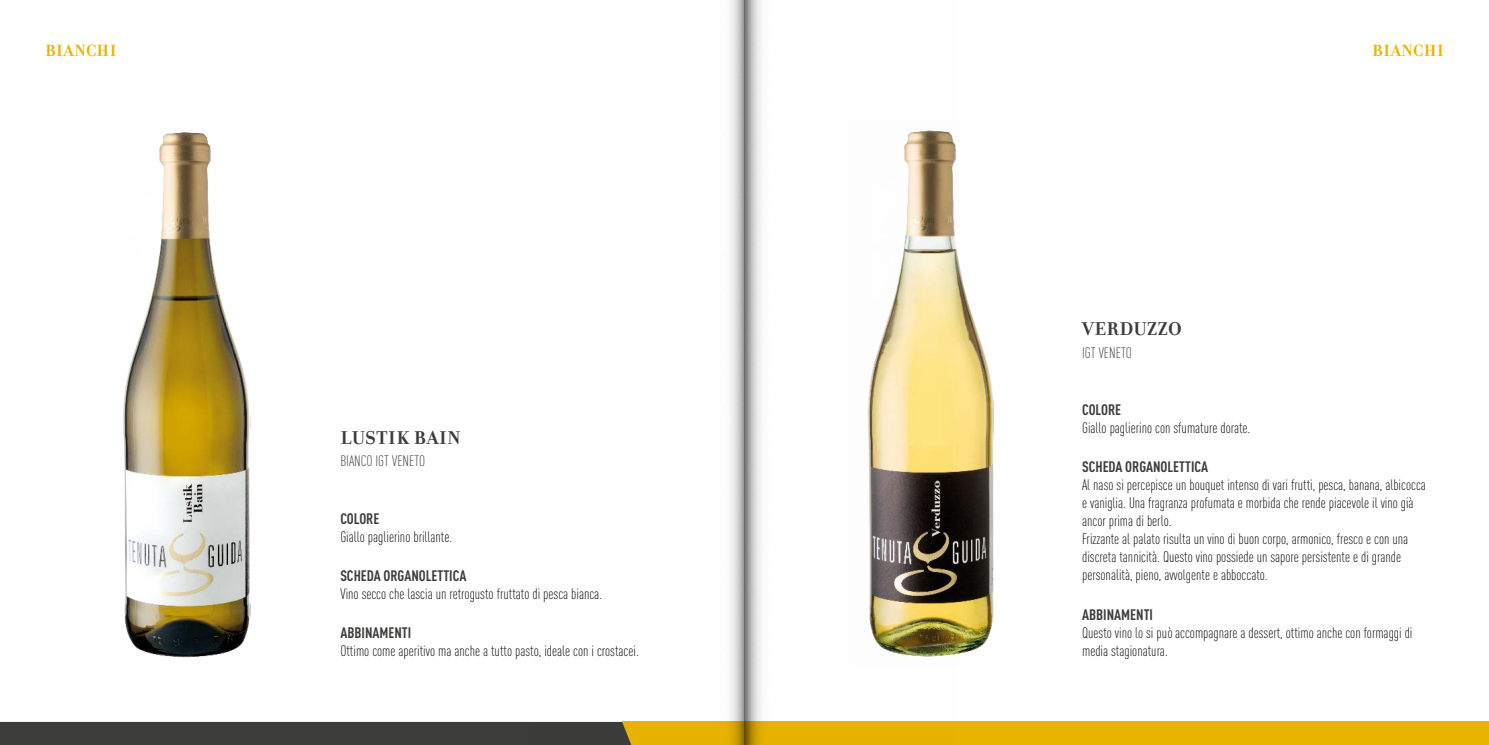
<style>
.page{position:relative;width:1489px;height:745px;background:#fff}
.page>*{position:absolute;margin:0;border:0;box-sizing:border-box;transform-origin:0 0}
.t1{font:700 20px "Filosofia OT";letter-spacing:.03em;color:#3c3c3b}
.t2{font:700 17.5px "Filosofia OT";letter-spacing:.03em;color:#e9b400}
.t3{font:300 15px/18px "DIN Cond";color:#000}
.t4{font:700 15px "DIN Cond";color:#3c3c3b}
.t5{font:300 15px "DIN Cond";color:#3c3c3b}
</style>
<div class="page">
<div style="left:622px;top:721px;width:866px;height:23px;background:#e9b400"></div>
<div style="left:0;top:721px;width:535px;height:23px;background:#3c3c3b"></div>
<img style="left:123px;top:132px;width:128px;height:526px">
<img style="left:957px;top:252px;width:37px;height:402px">
<img style="left:535px;top:0;width:422px;height:744px">
<p class="t2" style="left:45px;top:41px;width:73px">BIANCHI</p>
<p class="t2" style="left:1371px;top:41px;width:73px">BIANCHI</p>
<h1 class="t1" style="left:340px;top:426px;width:122px">LUSTIK BAIN</h1>
<p class="t5" style="left:340px;top:452px;width:86px">BIANCO IGT VENETO</p>
<p class="t4" style="left:340px;top:509px;width:41px">COLORE</p>
<p class="t3" style="left:340px;top:527px;width:113px">Giallo paglierino brillante.</p>
<p class="t4" style="left:340px;top:566px;width:127px">SCHEDA ORGANOLETTICA</p>
<p class="t3" style="left:340px;top:584px;width:263px">Vino secco che lascia un retrogusto fruttato di pesca bianca.</p>
<p class="t4" style="left:340px;top:623px;width:72px">ABBINAMENTI</p>
<p class="t3" style="left:340px;top:641px;width:300px">Ottimo come aperitivo ma anche a tutto pasto, ideale con i crostacei.</p>
<h1 class="t1" style="left:1082px;top:317px;width:101px">VERDUZZO</h1>
<p class="t5" style="left:1082px;top:343px;width:51px">IGT VENETO</p>
<p class="t4" style="left:1082px;top:400px;width:41px">COLORE</p>
<p class="t3" style="left:1082px;top:418px;width:170px">Giallo paglierino con sfumature dorate.</p>
<p class="t4" style="left:1082px;top:457px;width:127px">SCHEDA ORGANOLETTICA</p>
<p class="t3" style="left:1082px;top:475px;width:345px">Al naso si percepisce un bouquet intenso di vari frutti, pesca, banana, albicocca e vaniglia. Una fragranza profumata e morbida che rende piacevole il vino già ancor prima di berlo.<br>Frizzante al palato risulta un vino di buon corpo, armonico, fresco e con una discreta tannicità. Questo vino possiede un sapore persistente e di grande personalità, pieno, avvolgente e abboccato.</p>
<p class="t4" style="left:1082px;top:605px;width:72px">ABBINAMENTI</p>
<p class="t3" style="left:1082px;top:623px;width:332px">Questo vino lo si può accompagnare a dessert, ottimo anche con formaggi di media stagionatura.</p>
</div>
